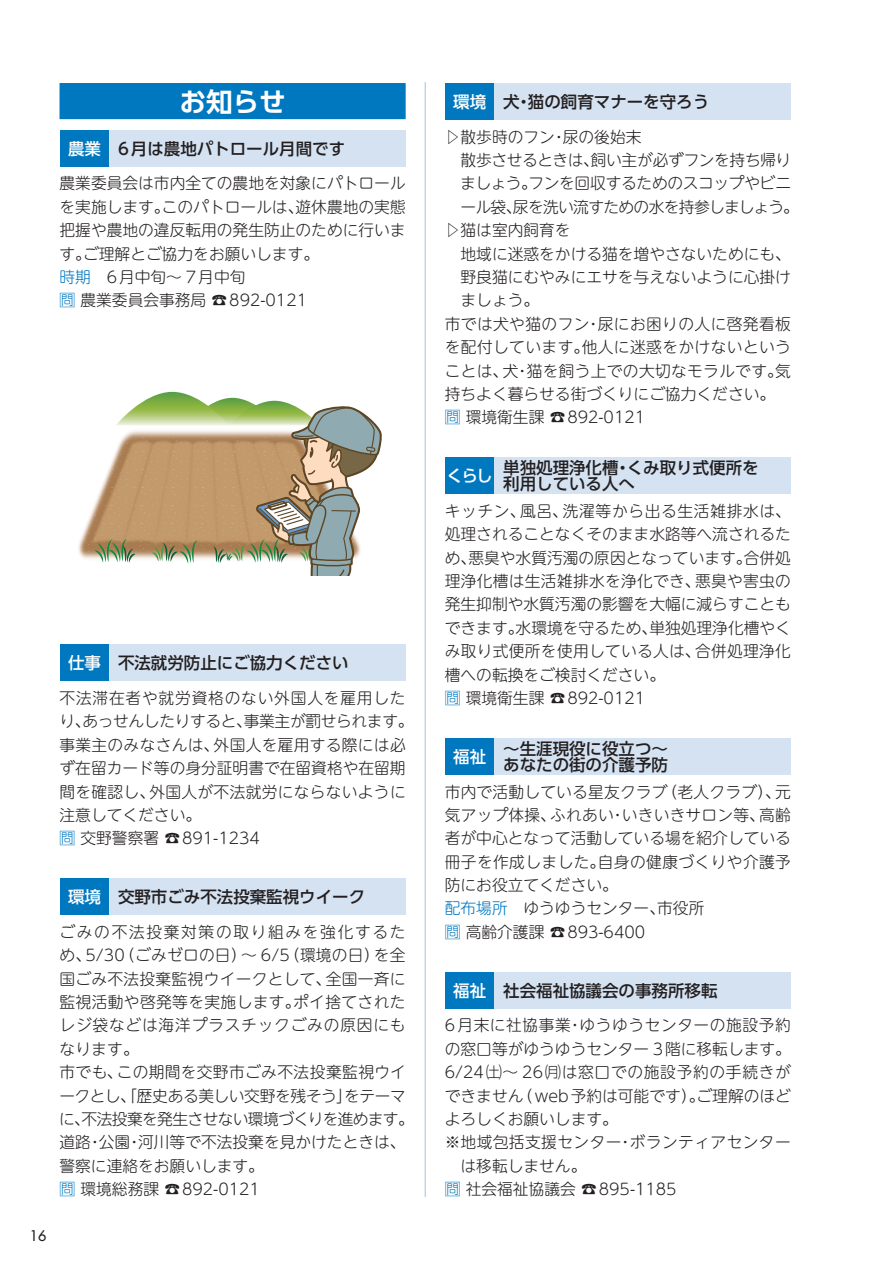
<style>
.page{position:relative;width:893px;height:1263px;background:#fff}
.page>*{position:absolute;margin:0;border:0;box-sizing:border-box;transform-origin:0 0}
.t1{font:700 26.55px "UD Shin Go Pro De";color:#fff}
.t2{font:500 16.5px/15.9px "UD Shin Go Pro";color:#231f20}
.t3{font:500 16.5px "UD Shin Go Pro";color:#fff}
.t4{font:300 15.75px/23.4px "UD Shin M Go Pro";color:#231f20}
.t5{font:300 15.75px/23.4px "UD Shin M Go Pro";letter-spacing:.02em;color:#231f20}
.t6{font:300 15.75px "UD Shin M Go Pro";letter-spacing:.025em;color:#231f20}
.t7{font:300 15.75px "UD Shin M Go Pro";letter-spacing:-.025em;color:#231f20}
.t8{font:300 15.75px "UD Shin M Go Pro";letter-spacing:-.045em;color:#231f20}
.t9{font:300 15.75px "UD Shin M Go Pro";letter-spacing:.045em;color:#231f20}
.t10{font:300 15.75px "UD Shin M Go Pro";letter-spacing:.035em;color:#231f20}
.t11{font:500 14.4px "Futura Std";color:#231f20}
.s1{color:#fff}
.s2{color:#0078c0}
</style>
<div class="page">
<div style="left:60px;top:83px;width:346px;height:36px;background:#0078c0"></div>
<div style="left:60px;top:130px;width:49px;height:36px;background:#0078c0"></div>
<div style="left:109px;top:130px;width:297px;height:36px;background:#d4e2f2"></div>
<div style="left:60px;top:645px;width:49px;height:36px;background:#0078c0"></div>
<div style="left:109px;top:645px;width:297px;height:36px;background:#d4e2f2"></div>
<div style="left:60px;top:879px;width:49px;height:36px;background:#0078c0"></div>
<div style="left:109px;top:879px;width:297px;height:36px;background:#d4e2f2"></div>
<hr style="left:425px;top:82px;width:1px;height:1115px;background:#adc7e7">
<div style="left:445px;top:84px;width:50px;height:36px;background:#0078c0"></div>
<div style="left:495px;top:84px;width:296px;height:36px;background:#d4e2f2"></div>
<div style="left:445px;top:458px;width:50px;height:36px;background:#0078c0"></div>
<div style="left:495px;top:458px;width:296px;height:36px;background:#d4e2f2"></div>
<div style="left:445px;top:738px;width:50px;height:36px;background:#0078c0"></div>
<div style="left:495px;top:738px;width:296px;height:36px;background:#d4e2f2"></div>
<div style="left:445px;top:972px;width:50px;height:36px;background:#0078c0"></div>
<div style="left:495px;top:972px;width:296px;height:36px;background:#d4e2f2"></div>
<svg style="left:81px;top:392px;width:301px;height:184px"></svg>
<h1 class="t1" style="left:179px;top:80px;width:108px">お知らせ</h1>
<p class="t2" style="left:68px;top:140px;width:279px"><span class="s1">農業</span> 6月は農地パトロール月間です</p>
<p class="t4" style="left:60px;top:171px;width:348px">農業委員会は市内全ての農地を対象にパトロールを実施します。このパトロールは、遊休農地の実態把握や農地の違反転用の発生防止のために行います。ご理解とご協力をお願いします。<br><span class="s2">時期</span>　6月中旬～ 7月中旬<br><span class="s2">問</span> 農業委員会事務局 ☎892-0121</p>
<p class="t2" style="left:68px;top:654px;width:282px"><span class="s1">仕事</span> 不法就労防止にご協力ください</p>
<p class="t5" style="left:60px;top:685px;width:355px">不法滞在者や就労資格のない外国人を雇用したり、あっせんしたりすると、事業主が罰せられます。事業主のみなさんは、外国人を雇用する際には必ず在留カード等の身分証明書で在留資格や在留期間を確認し、外国人が不法就労にならないように注意してください。<br><span class="s2">問</span> 交野警察署 ☎891-1234</p>
<p class="t11" style="left:30px;top:1226px;width:18px">16</p>
<p class="t2" style="left:68px;top:888px;width:299px"><span class="s1">環境</span> 交野市ごみ不法投棄監視ウイーク</p>
<p class="t4" style="left:59px;top:919px;width:356px">ごみの不法投棄対策の取り組みを強化するため、5/30（ごみゼロの日）〜 6/5（環境の日）を全国ごみ不法投棄監視ウイークとして、全国一斉に監視活動や啓発等を実施します。ポイ捨てされたレジ袋などは海洋プラスチックごみの原因にもなります。<br>市でも、この期間を交野市ごみ不法投棄監視ウイークとし、「歴史ある美しい交野を残そう」をテーマに、不法投棄を発生させない環境づくりを進めます。道路・公園・河川等で不法投棄を見かけたときは、警察に連絡をお願いします。<br><span class="s2">問</span> 環境総務課 ☎892-0121</p>
<p class="t2" style="left:453px;top:93px;width:257px"><span class="s1">環境</span> 犬・猫の飼育マナーを守ろう</p>
<p class="t4" style="left:445px;top:124px;width:198px">▷散歩時のフン・尿の後始末</p>
<p class="t7" style="left:460px;top:147px;width:332px">散歩させるときは、飼い主が必ずフンを持ち帰り</p>
<p class="t7" style="left:460px;top:171px;width:332px">ましょう。フンを回収するためのスコップやビニ</p>
<p class="t8" style="left:460px;top:194px;width:340px">ール袋、尿を洗い流すための水を持参しましょう。</p>
<p class="t4" style="left:445px;top:218px;width:127px">▷猫は室内飼育を</p>
<p class="t4" style="left:460px;top:241px;width:332px">地域に迷惑をかける猫を増やさないためにも、</p>
<p class="t4" style="left:460px;top:264px;width:332px">野良猫にむやみにエサを与えないように心掛け</p>
<p class="t4" style="left:460px;top:288px;width:80px">ましょう。</p>
<p class="t6" style="left:445px;top:311px;width:348px">市では犬や猫のフン・尿にお困りの人に啓発看板</p>
<p class="t6" style="left:445px;top:334px;width:348px">を配付しています。他人に迷惑をかけないという</p>
<p class="t5" style="left:445px;top:358px;width:348px">ことは、犬・猫を飼う上での大切なモラルです。気</p>
<p class="t4" style="left:445px;top:381px;width:332px">持ちよく暮らせる街づくりにご協力ください。</p>
<p class="t4" style="left:445px;top:405px;width:202px"><span class="s2">問</span> 環境衛生課 ☎892-0121</p>
<p class="t3" style="left:446px;top:462px;width:48px">くらし</p>
<p class="t2" style="left:503px;top:459px;width:257px">単独処理浄化槽・くみ取り式便所を利用している人へ</p>
<p class="t4" style="left:445px;top:498px;width:348px">キッチン、風呂、洗濯等から出る生活雑排水は、処理されることなくそのまま水路等へ流されるため、悪臭や水質汚濁の原因となっています。合併処理浄化槽は生活雑排水を浄化でき、悪臭や害虫の発生抑制や水質汚濁の影響を大幅に減らすこともできます。水環境を守るため、単独処理浄化槽やくみ取り式便所を使用している人は、合併処理浄化槽への転換をご検討ください。<br><span class="s2">問</span>環境衛生課 ☎892-0121</p>
<p class="t3" style="left:453px;top:743px;width:34px">福祉</p>
<p class="t2" style="left:503px;top:740px;width:166px">～生涯現役に役立つ～あなたの街の介護予防</p>
<p class="t4" style="left:445px;top:779px;width:348px">市内で活動している星友クラブ（老人クラブ）、元気アップ体操、ふれあい・いきいきサロン等、高齢者が中心となって活動している場を紹介している冊子を作成しました。自身の健康づくりや介護予防にお役立てください。<br><span class="s2">配布場所</span>　ゆうゆうセンター、市役所<br><span class="s2">問</span>高齢介護課 ☎893-6400</p>
<p class="t2" style="left:453px;top:982px;width:266px"><span class="s1">福祉</span> 社会福祉協議会の事務所移転</p>
<p class="t10" style="left:445px;top:1013px;width:348px">6月末に社協事業・ゆうゆうセンターの施設予約</p>
<p class="t4" style="left:445px;top:1036px;width:348px">の窓口等がゆうゆうセンター 3階に移転します。</p>
<p class="t9" style="left:445px;top:1059px;width:348px">6/24㈯～ 26㈪は窓口での施設予約の手続きが</p>
<p class="t4" style="left:445px;top:1083px;width:348px">できません（web予約は可能です）。ご理解のほど</p>
<p class="t4" style="left:445px;top:1106px;width:175px">よろしくお願いします。</p>
<p class="t6" style="left:445px;top:1130px;width:348px">※地域包括支援センター・ボランティアセンター</p>
<p class="t4" style="left:460px;top:1153px;width:127px">は移転しません。</p>
<p class="t4" style="left:445px;top:1176px;width:233px"><span class="s2">問</span>社会福祉協議会 ☎895-1185</p>
</div>
